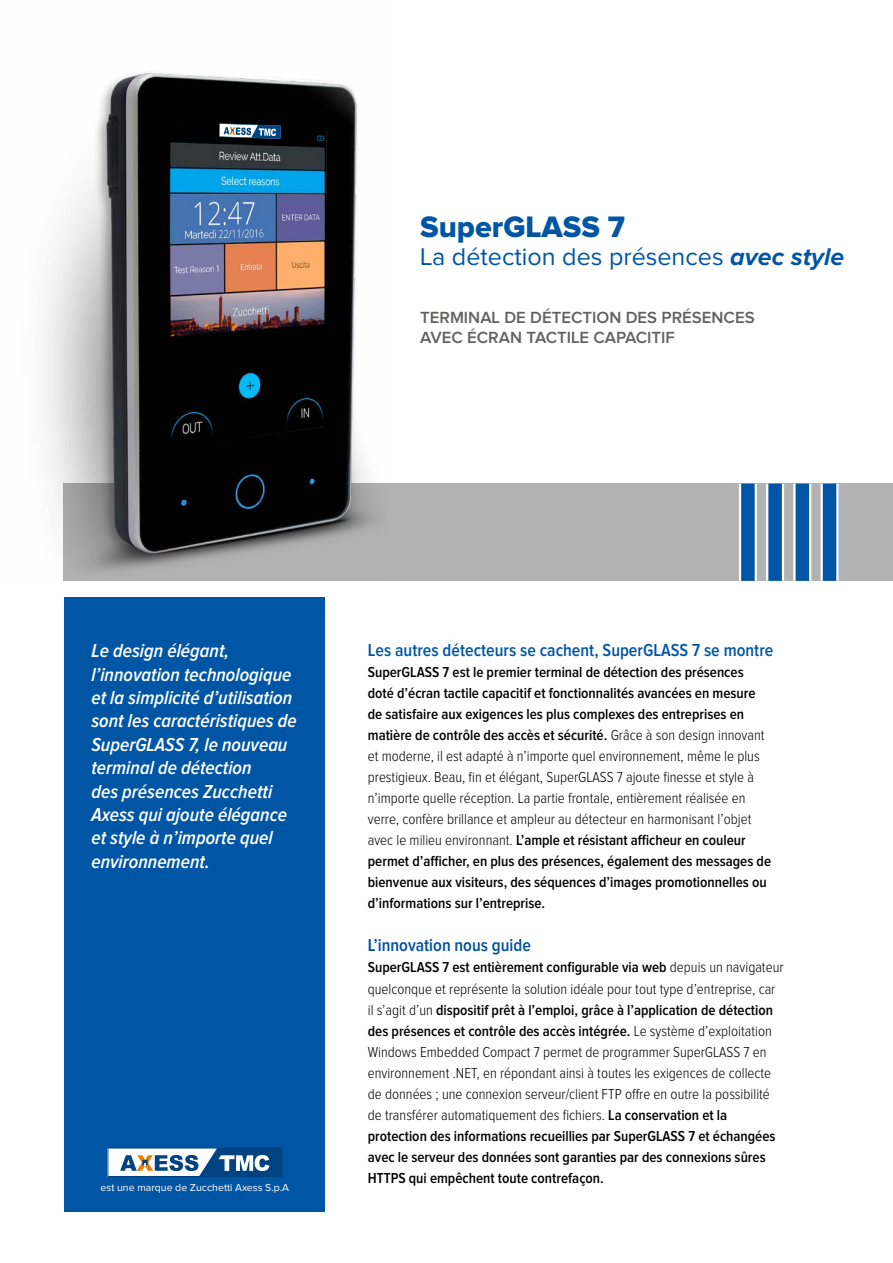
<style>
.page{position:relative;width:893px;height:1263px;background:#fff}
.page>*{position:absolute;margin:0;border:0;box-sizing:border-box;transform-origin:0 0}
.t1{font:30.75px "Proxima Nova Extrabld";color:#0056a4}
.t2{font:25.05px "Proxima Nova";color:#0056a4}
.t3{font:italic 600 19.5px/23.4px "Proxima Nova Cond";color:#fff}
.t4{font:600 18px "Proxima Nova Cond";color:#0056a4}
.t5{font:600 18px "Proxima Nova Cond";color:#004f9f}
.t6{font:600 16.8px/20.1px "Proxima Nova";color:#616160}
.t7{font:600 15px/21px "Proxima Nova Cond";color:#000}
.t8{font:300 15px/21px "Proxima Nova Cond";color:#000}
.t9{font:10.5px "Proxima Nova";color:#fff}
.s1{font-weight:700;font-style:italic}
.s2{font-weight:300}
.s3{font-weight:600}
</style>
<div class="page">
<div style="left:64px;top:597px;width:260px;height:615px;background:#0056a4"></div>
<svg style="left:107px;top:1147px;width:176px;height:30px"></svg>
<div style="left:64px;top:484px;width:829px;height:97px;background:#b3b2b2"></div>
<div style="left:739px;top:484px;width:18px;height:97px;background:#fff"></div>
<div style="left:741px;top:484px;width:14px;height:97px;background:#0056a4"></div>
<div style="left:766px;top:484px;width:18px;height:97px;background:#fff"></div>
<div style="left:768px;top:484px;width:14px;height:97px;background:#0056a4"></div>
<svg style="left:793px;top:484px;width:18px;height:97px"></svg>
<div style="left:796px;top:484px;width:13px;height:97px;background:#0056a4"></div>
<svg style="left:820px;top:484px;width:18px;height:97px"></svg>
<div style="left:823px;top:484px;width:13px;height:97px;background:#0056a4"></div>
<img style="left:44px;top:73px;width:342px;height:508px">
<svg style="left:219px;top:123px;width:62px;height:16px"></svg>
<h1 class="t1" style="left:420px;top:213px;width:206px">SuperGLASS 7</h1>
<h2 class="t2" style="left:420px;top:246px;width:426px">La détection des présences <span class="s1">avec style</span></h2>
<p class="t6" style="left:420px;top:308px;width:336px">TERMINAL DE DÉTECTION DES PRÉSENCES<br>AVEC ÉCRAN TACTILE CAPACITIF</p>
<p class="t3" style="left:91px;top:640px;width:207px">Le design élégant, l’innovation technologique et la simplicité d’utilisation sont les caractéristiques de<br>SuperGLASS 7, le nouveau terminal de détection<br>des présences Zucchetti<br>Axess qui ajoute élégance et style à n’importe quel environnement.</p>
<p class="t9" style="left:101px;top:1182px;width:190px">est une marque de Zucchetti Axess S.p.A</p>
<p class="t4" style="left:368px;top:642px;width:407px">Les autres détecteurs se cachent, SuperGLASS 7 se montre</p>
<p class="t7" style="left:368px;top:662px;width:405px">SuperGLASS 7 est le premier terminal de détection des présences doté d’écran tactile capacitif et fonctionnalités avancées en mesure de satisfaire aux exigences les plus complexes des entreprises en matière de contrôle des accès et sécurité. <span class="s2">Grâce à son design innovant et moderne, il est adapté à n’importe quel environnement, même le plus prestigieux. Beau, fin et élégant, SuperGLASS 7 ajoute finesse et style à n’importe quelle réception. La partie frontale, entièrement réalisée en verre, confère brillance et ampleur au détecteur en harmonisant l’objet avec le milieu environnant.</span> L’ample et résistant afficheur en couleur permet d’afficher, en plus des présences, également des messages de bienvenue aux visiteurs, des séquences d’images promotionnelles ou d’informations sur l’entreprise.</p>
<p class="t5" style="left:368px;top:937px;width:165px">L’innovation nous guide</p>
<p class="t8" style="left:368px;top:958px;width:417px"><span class="s3">SuperGLASS 7 est entièrement configurable via web</span> depuis un navigateur quelconque et représente la solution idéale pour tout type d’entreprise, car il s’agit d’un <span class="s3">dispositif prêt à l’emploi, grâce à l’application de détection des présences et contrôle des accès intégrée.</span> Le système d’exploitation Windows Embedded Compact 7 permet de programmer SuperGLASS 7 en environnement .NET, en répondant ainsi à toutes les exigences de collecte de données ; une connexion serveur/client FTP offre en outre la possibilité de transférer automatiquement des fichiers. <span class="s3">La conservation et la protection des informations recueillies par SuperGLASS 7 et échangées avec le serveur des données sont garanties par des connexions sûres HTTPS qui empêchent toute contrefaçon.</span></p>
</div>
